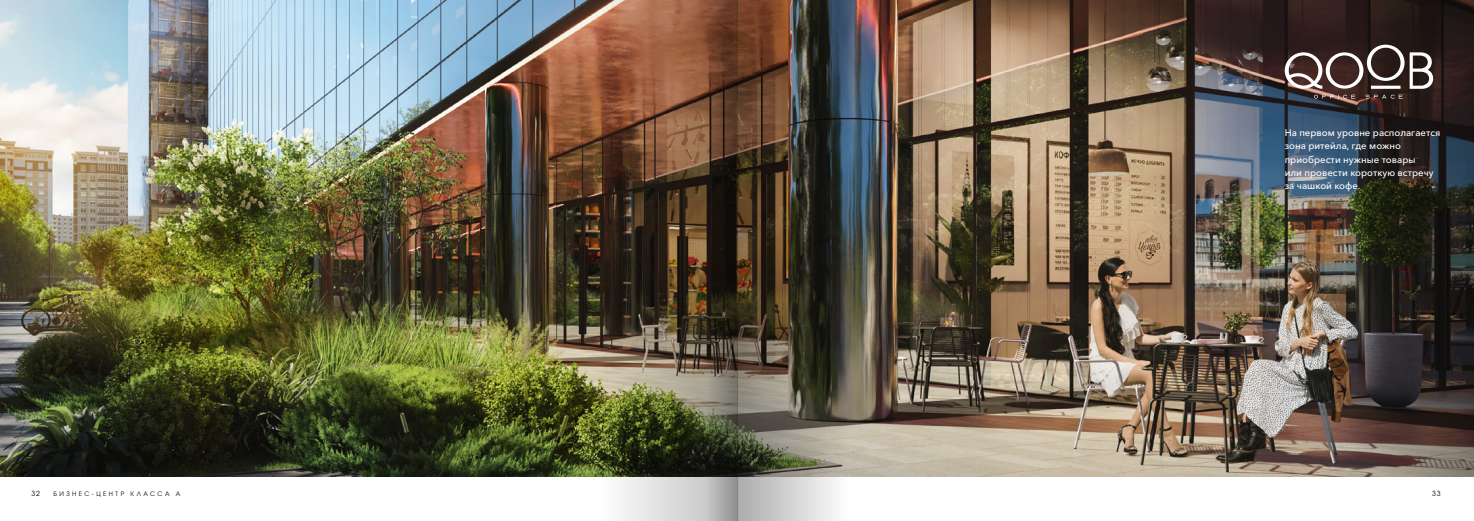
<style>
.page{position:relative;width:1474px;height:521px;background:#fff}
.page>*{position:absolute;margin:0;border:0;box-sizing:border-box;transform-origin:0 0}
.t1{font:500 9.62px/13.1px "Avenir Next Cyr";color:#fff}
.t2{font:7px "Avant Garde Gothic C";color:#000}
.t3{font:6.12px "Avant Garde Gothic C";letter-spacing:.4em;color:#000}
</style>
<div class="page">
<img style="left:0;top:0;width:1473px;height:476px">
<svg style="left:1284px;top:45px;width:149px;height:54px"></svg>
<img style="left:517px;top:0;width:170px;height:521px">
<img style="left:687px;top:0;width:50px;height:521px">
<img style="left:737px;top:0;width:220px;height:521px">
<p class="t1" style="left:1284px;top:126px;width:157px">На первом уровне располагается зона ритейла, где можно приобрести нужные товары<br>или провести короткую встречу за чашкой кофе.</p>
<p class="t2" style="left:32px;top:489px;width:10px">32</p>
<p class="t3" style="left:53px;top:490px;width:129px">БИЗНЕС-ЦЕНТР КЛАССА А</p>
<p class="t2" style="left:1431px;top:489px;width:10px">33</p>
</div>
